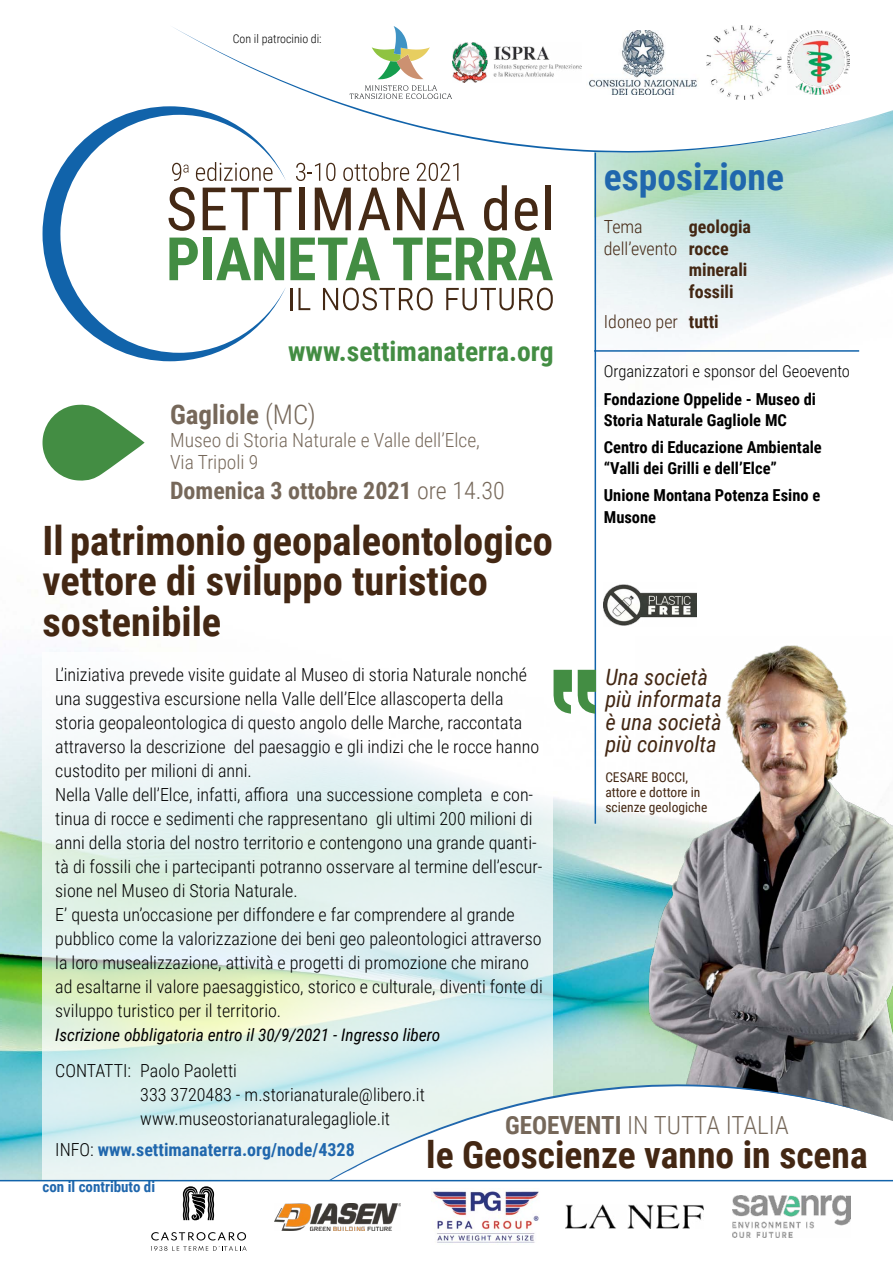
<style>
.page{position:relative;width:893px;height:1263px;background:#fff}
.page>*{position:absolute;margin:0;border:0;box-sizing:border-box;transform-origin:0 0}
.t1{font:700 40.5px/40.5px "Roboto Condensed";color:#432713}
.t2{font:700 37.5px "Roboto Condensed";color:#432713}
.t3{font:700 37.5px "Roboto Condensed";color:#2067ad}
.t4{font:700 27.6px "Roboto Condensed";color:#438d43}
.t5{font:700 27px "Roboto Condensed";color:#76685a}
.t6{font:300 25.05px "Roboto Condensed";color:#76685a}
.t7{font:700 24px "Roboto Condensed";color:#76685a}
.t8{font:italic 22.5px/22.5px "Roboto Condensed";color:#432713}
.t9{font:300 19.5px/22.5px "Roboto Condensed";color:#76685a}
.t10{font:300 18px/24px "Roboto Condensed";color:#000}
.t11{font:700 18px "Roboto Condensed";color:#2067ad}
.t12{font:300 18px "Roboto Condensed";color:#432713}
.t13{font:700 18px "Roboto Condensed";color:#432713}
.t14{font:italic 17.25px "Roboto Condensed";color:#000}
.t15{font:700 16.5px/21px "Roboto Condensed";color:#000}
.t16{font:300 16.5px "Roboto Condensed";color:#000}
.t17{font:700 15px "Roboto Condensed";color:#2067ad}
.t18{font:13.5px/15px "Roboto Condensed";color:#432713}
.t19{font:300 12px "Roboto Condensed";color:#000}
.s1{font-weight:300}
.s2{font-weight:700}
.s3{font-weight:300;color:#000}
</style>
<div class="page">
<img style="left:0;top:485px;width:697px;height:695px">
<svg style="left:286px;top:188px;width:6px;height:5px"></svg>
<div style="left:299px;top:188px;width:5px;height:42px;background:#442915"></div>
<svg style="left:315px;top:188px;width:36px;height:42px"></svg>
<svg style="left:358px;top:188px;width:32px;height:42px"></svg>
<svg style="left:397px;top:188px;width:28px;height:42px"></svg>
<svg style="left:432px;top:188px;width:32px;height:42px"></svg>
<svg style="left:484px;top:185px;width:23px;height:46px"></svg>
<svg style="left:515px;top:198px;width:23px;height:33px"></svg>
<div style="left:545px;top:185px;width:5px;height:45px;background:#442915"></div>
<svg style="left:290px;top:238px;width:90px;height:42px"></svg>
<svg style="left:393px;top:238px;width:160px;height:42px"></svg>
<hr style="left:290px;top:288px;width:3px;height:22px;background:#442915">
<svg style="left:298px;top:288px;width:12px;height:22px"></svg>
<svg style="left:323px;top:288px;width:110px;height:22px"></svg>
<svg style="left:446px;top:288px;width:107px;height:22px"></svg>
<svg style="left:43px;top:122px;width:243px;height:239px"></svg>
<svg style="left:172px;top:163px;width:17px;height:18px"></svg>
<svg style="left:196px;top:162px;width:76px;height:19px"></svg>
<svg style="left:296px;top:163px;width:24px;height:18px"></svg>
<svg style="left:326px;top:163px;width:9px;height:18px"></svg>
<svg style="left:343px;top:162px;width:66px;height:19px"></svg>
<svg style="left:417px;top:163px;width:41px;height:18px"></svg>
<svg style="left:43px;top:653px;width:510px;height:527px"></svg>
<img style="left:635px;top:637px;width:258px;height:448px">
<hr style="left:595px;top:153px;width:1px;height:671px;background:#1163aa">
<hr style="left:594px;top:350px;width:265px;height:2px;background:#1163aa">
<svg style="left:43px;top:404px;width:102px;height:77px"></svg>
<svg style="left:554px;top:670px;width:42px;height:44px"></svg>
<img style="left:604px;top:582px;width:92px;height:45px">
<svg style="left:109px;top:25px;width:784px;height:128px"></svg>
<svg style="left:170px;top:26px;width:690px;height:127px"></svg>
<svg style="left:372px;top:26px;width:58px;height:53px"></svg>
<svg style="left:350px;top:85px;width:102px;height:14px"></svg>
<img style="left:453px;top:43px;width:129px;height:39px">
<img style="left:587px;top:31px;width:112px;height:63px">
<img style="left:787px;top:30px;width:62px;height:65px">
<img style="left:707px;top:26px;width:74px;height:73px">
<svg style="left:269px;top:1084px;width:617px;height:96px"></svg>
<img style="left:732px;top:1196px;width:118px;height:41px">
<hr style="left:0;top:1180px;width:893px;height:1px;background:#1163aa">
<svg style="left:151px;top:1232px;width:95px;height:8px"></svg>
<svg style="left:151px;top:1246px;width:96px;height:5px"></svg>
<svg style="left:183px;top:1186px;width:31px;height:34px"></svg>
<img style="left:274px;top:1203px;width:127px;height:27px">
<img style="left:431px;top:1191px;width:108px;height:52px">
<img style="left:566px;top:1205px;width:138px;height:23px">
<p class="t19" style="left:233px;top:30px;width:90px">Con il patrocinio di:</p>
<h3 class="t4" style="left:288px;top:332px;width:267px">www.settimanaterra.org</h3>
<h3 class="t5" style="left:170px;top:396px;width:147px">Gagliole <span class="s1">(MC)</span></h3>
<p class="t9" style="left:170px;top:428px;width:311px">Museo di Storia Naturale e Valle dell’Elce,<br>Via Tripoli 9</p>
<h3 class="t7" style="left:170px;top:474px;width:336px">Domenica 3 ottobre 2021 <span class="s1">ore 14.30</span></h3>
<h1 class="t1" style="left:43px;top:519px;width:512px">Il patrimonio geopaleontologico vettore di sviluppo turistico sostenibile</h1>
<h2 class="t3" style="left:604px;top:150px;width:182px">esposizione</h2>
<p class="t12" style="left:604px;top:214px;width:40px">Tema</p>
<p class="t13" style="left:689px;top:214px;width:64px">geologia</p>
<p class="t12" style="left:604px;top:235px;width:126px">dell’evento <span class="s2">rocce</span></p>
<p class="t13" style="left:689px;top:257px;width:60px">minerali</p>
<p class="t13" style="left:689px;top:279px;width:46px">fossili</p>
<p class="t12" style="left:604px;top:309px;width:117px">Idoneo per <span class="s2">tutti</span></p>
<p class="t16" style="left:604px;top:360px;width:248px">Organizzatori e sponsor del Geoevento</p>
<p class="t15" style="left:604px;top:388px;width:214px">Fondazione Oppelide - Museo di<br>Storia Naturale Gagliole MC</p>
<p class="t15" style="left:604px;top:436px;width:220px">Centro di Educazione Ambientale “Valli dei Grilli e dell’Elce”</p>
<p class="t15" style="left:604px;top:484px;width:218px">Unione Montana Potenza Esino e<br>Musone</p>
<p class="t10" style="left:55px;top:662px;width:489px">L’iniziativa prevede visite guidate al Museo di storia Naturale nonché una suggestiva escursione nella Valle dell’Elce allascoperta della storia geopaleontologica di questo angolo delle Marche, raccontata attraverso la descrizione del paesaggio e gli indizi che le rocce hanno custodito per milioni di anni.<br>Nella Valle dell’Elce, infatti, affiora una successione completa e con&shy;tinua di rocce e sedimenti che rappresentano gli ultimi 200 milioni di anni della storia del nostro territorio e contengono una grande quanti&shy;tà di fossili che i partecipanti potranno osservare al termine dell’escur&shy;sione nel Museo di Storia Naturale.<br>E’ questa un’occasione per diffondere e far comprendere al grande pubblico come la valorizzazione dei beni geo paleontologici attraverso la loro musealizzazione, attività e progetti di promozione che mirano ad esaltarne il valore paesaggistico, storico e culturale, diventi fonte di sviluppo turistico per il territorio.</p>
<p class="t14" style="left:55px;top:1023px;width:387px">Iscrizione obbligatoria entro il 30/9/2021 - Ingresso libero</p>
<p class="t10" style="left:140px;top:1058px;width:286px;text-indent:-85px">CONTATTI: Paolo Paoletti<br>333 3720483 - m.storianaturale@libero.it www.museostorianaturalegagliole.it</p>
<p class="t11" style="left:55px;top:1137px;width:301px"><span class="s3">INFO:</span> www.settimanaterra.org/node/4328</p>
<p class="t8" style="left:605px;top:665px;width:118px">Una società più informata è una società più coinvolta</p>
<p class="t18" style="left:605px;top:769px;width:104px">CESARE BOCCI, attore e dottore in scienze geologiche</p>
<h3 class="t6" style="left:505px;top:1107px;width:285px"><span class="s2">GEOEVENTI</span> IN TUTTA ITALIA</h3>
<h2 class="t2" style="left:426px;top:1128px;width:443px">le Geoscienze vanno in scena</h2>
<p class="t17" style="left:43px;top:1176px;width:114px">con il contributo di</p>
</div>
